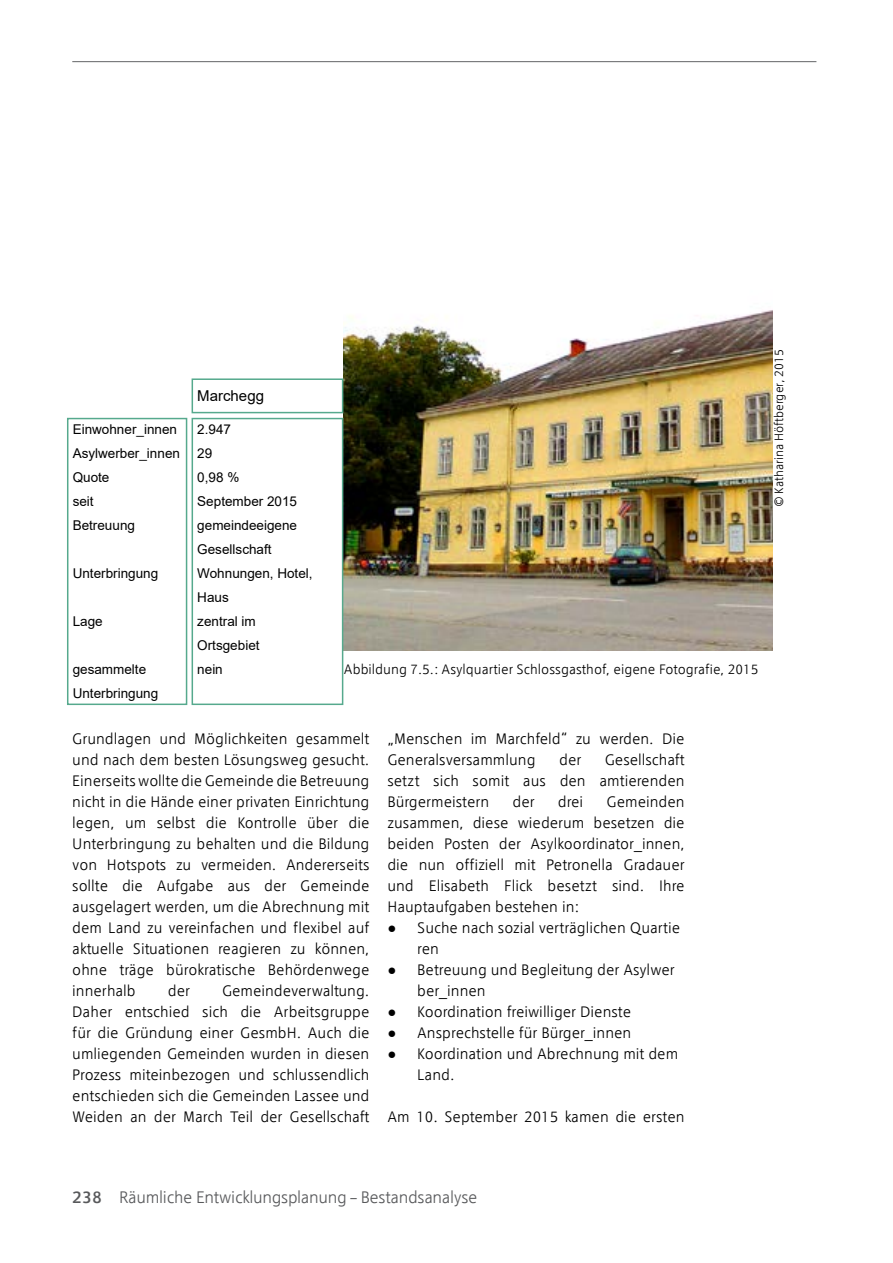
<style>
.page{position:relative;width:893px;height:1263px;background:#fff}
.page>*{position:absolute;margin:0;border:0;box-sizing:border-box;transform-origin:0 0}
.t1{font:300 16.5px "TU Text";letter-spacing:-.02em;color:#58595b}
.t2{font:300 15px/21px "TU Text";color:#000;text-align:justify}
.t3{font:15px "Arial";color:#000}
.t4{font:13.5px/24px "Arial";color:#000}
.t5{font:300 13.5px "TU Text";color:#000}
.t6{font:300 12px "TU Text";color:#000}
.s1{font-family:"Arial Narrow";font-weight:400}
.s2{font-weight:400}
</style>
<div class="page">
<hr style="left:72px;top:61px;width:744px;height:1px;background:#636466">
<img style="left:344px;top:310px;width:429px;height:340px">
<div style="left:67px;top:418px;width:120px;height:287px;border:2px solid #56a98d"></div>
<div style="left:192px;top:418px;width:151px;height:287px;border:2px solid #56a98d"></div>
<div style="left:192px;top:378px;width:151px;height:35px;border:2px solid #56a98d"></div>
<p class="t4" style="left:73px;top:417px;width:109px">Einwohner_innen<br>Asylwerber_innen<br>Quote<br>seit<br>Betreuung</p>
<p class="t4" style="left:73px;top:561px;width:87px">Unterbringung</p>
<p class="t4" style="left:73px;top:609px;width:32px">Lage</p>
<p class="t4" style="left:73px;top:657px;width:87px">gesammelte<br>Unterbringung</p>
<p class="t3" style="left:197px;top:386px;width:68px">Marchegg</p>
<p class="t4" style="left:197px;top:417px;width:117px">2.947<br>29<br>0,98 %<br>September 2015 gemeindeeigene<br>Gesellschaft<br>Wohnungen, Hotel,<br>Haus<br>zentral im<br>Ortsgebiet<br>nein</p>
<p class="t5" style="left:344px;top:661px;width:416px">Abbildung 7.5.: Asylquartier Schlossgasthof, eigene Fotografie, 2015</p>
<p class="t2" style="left:72px;top:727px;width:299px">Grundlagen und Möglichkeiten gesammelt und nach dem besten Lösungsweg gesucht.<br>Einerseits wollte die Gemeinde die Betreuung nicht in die Hände einer privaten Einrichtung legen, um selbst die Kontrolle über die Unterbringung zu behalten und die Bildung von Hotspots zu vermeiden. Andererseits sollte die Aufgabe aus der Gemeinde ausgelagert werden, um die Abrechnung mit dem Land zu vereinfachen und flexibel auf aktuelle Situationen reagieren zu können, ohne träge bürokratische Behördenwege innerhalb</p>
<p class="t2" style="left:72px;top:979px;width:299px;text-indent:150px">Gemeindeverwaltung.<br>Daher entschied sich die Arbeitsgruppe für die Gründung einer GesmbH. Auch die umliegenden Gemeinden wurden in diesen Prozess miteinbezogen und schlussendlich entschieden sich die Gemeinden Lassee und Weiden an der March Teil der Gesellschaft</p>
<p class="t2" style="left:168px;top:979px;width:24px">der</p>
<p class="t2" style="left:387px;top:727px;width:299px">„Menschen im Marchfeld“ zu werden. Die<br>Generalsversammlung</p>
<p class="t2" style="left:387px;top:748px;width:299px;text-indent:217px">Gesellschaft setzt sich somit aus den amtierenden Bürgermeistern</p>
<p class="t2" style="left:559px;top:748px;width:24px">der</p>
<p class="t2" style="left:387px;top:790px;width:299px;text-indent:219px">Gemeinden zusammen, diese wiederum besetzen die beiden Posten der Asylkoordinator_innen, die nun offiziell mit Petronella Gradauer und Elisabeth Flick besetzt sind. Ihre Hauptaufgaben bestehen in:</p>
<p class="t2" style="left:417px;top:916px;width:264px;text-indent:-30px"><span class="s1">●</span> Suche nach sozial verträglichen Quartie ren</p>
<p class="t2" style="left:417px;top:958px;width:259px;text-indent:-30px"><span class="s1">●</span> Betreuung und Begleitung der Asylwer ber_innen</p>
<p class="t2" style="left:387px;top:1000px;width:245px"><span class="s1">●</span> Koordination freiwilliger Dienste</p>
<p class="t2" style="left:387px;top:1021px;width:245px"><span class="s1">●</span> Ansprechstelle für Bürger_innen</p>
<p class="t2" style="left:417px;top:1042px;width:263px;text-indent:-30px"><span class="s1">●</span> Koordination und Abrechnung mit dem<br>Land.</p>
<p class="t2" style="left:387px;top:1105px;width:299px">Am 10. September 2015 kamen die ersten</p>
<p class="t2" style="left:513px;top:790px;width:24px">der</p>
<p class="t2" style="left:558px;top:790px;width:27px">drei</p>
<p class="t6" style="left:771px;top:506px;width:158px;rotate:-90deg">© Katharina Höftberger, 2015</p>
<p class="t1" style="left:72px;top:1187px;width:407px"><span class="s2">238</span> Räumliche Entwicklungsplanung – Bestandsanalyse</p>
</div>
